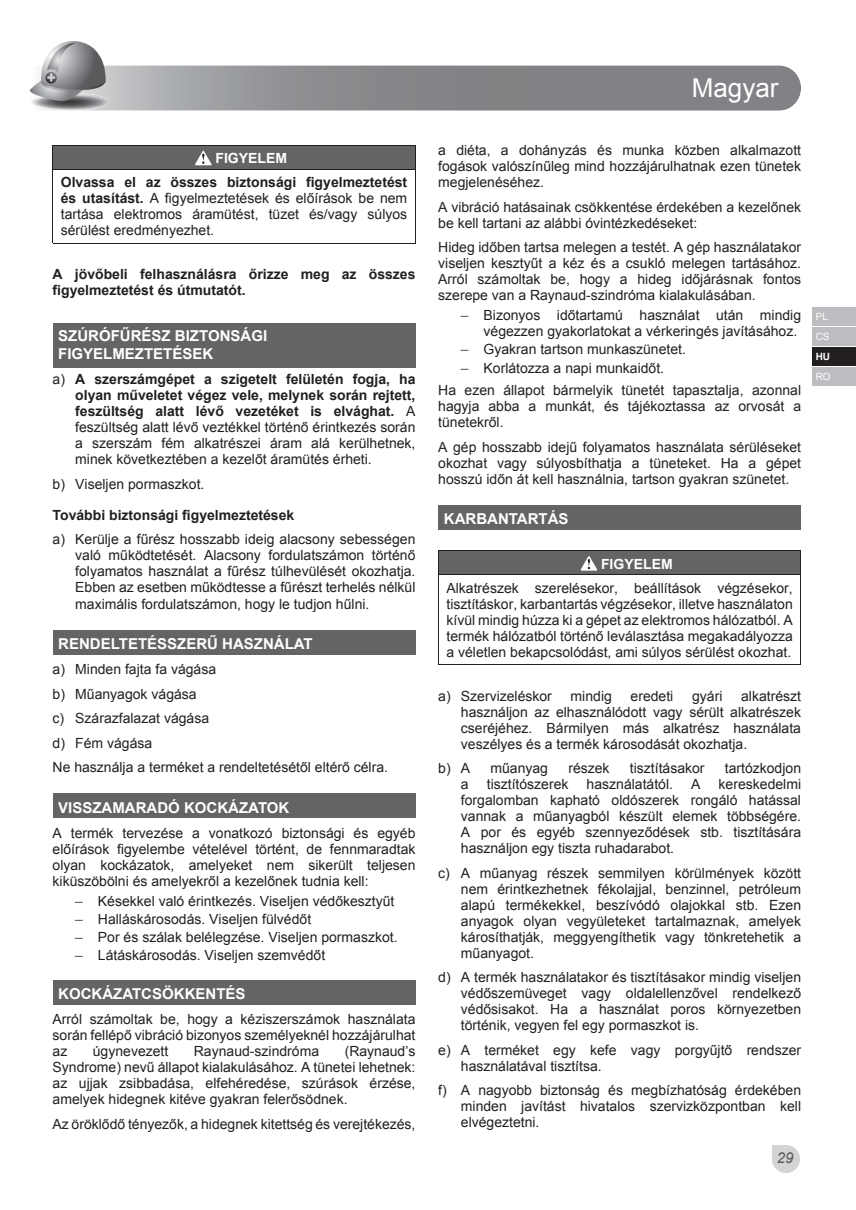
<style>
.page{position:relative;width:856px;height:1210px;background:#fff}
.page>*{position:absolute;margin:0;border:0;box-sizing:border-box;transform-origin:0 0}
.t1{font:26px "Arial";color:#fff}
.t2{font:700 15px/18px "Arial";color:#fff}
.t3{font:italic 15px "Arial";color:#58595b}
.t4{font:14px/16px "Arial";color:#231f20;text-align:justify}
.t5{font:700 14px/16px "Arial";color:#231f20}
.t6{font:700 14px "Arial";color:#fff}
.t7{font:10px/20px "Arial";color:#fff}
.t8{font:700 10px "Arial";color:#fff}
.s1{font-weight:700}
.s2{color:#636466}
</style>
<div class="page">
<svg style="left:29px;top:41px;width:772px;height:70px"></svg>
<div style="left:812px;top:307px;width:44px;height:18px;background:#bbbdc0"></div>
<div style="left:812px;top:327px;width:44px;height:19px;background:#bbbdc0"></div>
<div style="left:812px;top:347px;width:44px;height:19px;background:#231f20"></div>
<div style="left:812px;top:367px;width:44px;height:19px;background:#bbbdc0"></div>
<svg style="left:772px;top:1145px;width:28px;height:28px"></svg>
<div style="left:53px;top:323px;width:362px;height:44px;background:#636466"></div>
<div style="left:53px;top:630px;width:362px;height:24px;background:#636466"></div>
<div style="left:53px;top:793px;width:362px;height:24px;background:#636466"></div>
<div style="left:53px;top:980px;width:362px;height:24px;background:#636466"></div>
<div style="left:53px;top:145px;width:362px;height:24px;background:#636466"></div>
<hr style="left:53px;top:169px;width:1px;height:74px;background:#231f20">
<hr style="left:415px;top:169px;width:1px;height:74px;background:#231f20">
<hr style="left:53px;top:243px;width:362px;height:1px;background:#231f20">
<svg style="left:415px;top:145px;width:1px;height:24px"></svg>
<hr style="left:53px;top:145px;width:362px;height:1px;background:#231f20">
<hr style="left:53px;top:169px;width:362px;height:1px;background:#231f20">
<svg style="left:195px;top:151px;width:17px;height:14px"></svg>
<div style="left:438px;top:505px;width:363px;height:24px;background:#636466"></div>
<div style="left:438px;top:550px;width:363px;height:24px;background:#636466"></div>
<hr style="left:438px;top:575px;width:1px;height:89px;background:#231f20">
<hr style="left:800px;top:575px;width:1px;height:89px;background:#231f20">
<hr style="left:438px;top:664px;width:363px;height:1px;background:#231f20">
<svg style="left:438px;top:551px;width:1px;height:23px"></svg>
<svg style="left:800px;top:551px;width:1px;height:23px"></svg>
<hr style="left:438px;top:550px;width:363px;height:1px;background:#231f20">
<hr style="left:438px;top:574px;width:363px;height:1px;background:#231f20">
<svg style="left:581px;top:556px;width:16px;height:14px"></svg>
<p class="t6" style="left:215px;top:151px;width:73px">FIGYELEM</p>
<p class="t4" style="left:61px;top:174px;width:348px"><span class="s1">Olvassa el az összes biztonsági figyelmeztetést és utasítást.</span> A figyelmeztetések és előírások be nem tartása elektromos áramütést, tüzet és/vagy súlyos sérülést eredményezhet.</p>
<p class="t5" style="left:53px;top:266px;width:364px">A jövőbeli felhasználásra őrizze meg az összes figyelmeztetést és útmutatót.</p>
<p class="t2" style="left:58px;top:327px;width:210px">SZÚRÓFŰRÉSZ BIZTONSÁGI<br>FIGYELMEZTETÉSEK</p>
<p class="t4" style="left:75px;top:371px;width:342px;text-indent:-23px">a) <span class="s1">A szerszámgépet a szigetelt felületén fogja, ha olyan műveletet végez vele, melynek során rejtett, feszültség alatt lévő vezetéket is elvághat.</span> A feszültség alatt lévő veztékkel történő érintkezés során a szerszám fém alkatrészei áram alá kerülhetnek, minek következtében a kezelőt áramütés érheti.</p>
<p class="t4" style="left:53px;top:476px;width:153px">b) Viseljen pormaszkot.</p>
<p class="t5" style="left:53px;top:507px;width:243px">További biztonsági figyelmeztetések</p>
<p class="t4" style="left:75px;top:531px;width:342px;text-indent:-23px">a) Kerülje a fűrész hosszabb ideig alacsony sebességen való működtetését. Alacsony fordulatszámon történő folyamatos használat a fűrész túlhevülését okozhatja.<br>Ebben az esetben működtesse a fűrészt terhelés nélkül maximális fordulatszámon, hogy le tudjon hűlni.</p>
<p class="t2" style="left:58px;top:635px;width:256px">RENDELTETÉSSZERŰ HASZNÁLAT</p>
<p class="t4" style="left:53px;top:657px;width:337px;line-height:24.4px;text-align:left">a) Minden fajta fa vágása<br>b) Műanyagok vágása<br>c) Szárazfalazat vágása<br>d) Fém vágása<br>Ne használja a terméket a rendeltetésétől eltérő célra.</p>
<p class="t2" style="left:58px;top:798px;width:233px">VISSZAMARADÓ KOCKÁZATOK</p>
<p class="t4" style="left:53px;top:824px;width:364px">A termék tervezése a vonatkozó biztonsági és egyéb előírások figyelembe vételével történt, de fennmaradtak olyan kockázatok, amelyeket nem sikerült teljesen kiküszöbölni és amelyekről a kezelőnek tudnia kell:</p>
<p class="t4" style="left:75px;top:892px;width:321px"><span class="s2">–</span> Késekkel való érintkezés. Viseljen védőkesztyűt</p>
<p class="t4" style="left:75px;top:911px;width:237px"><span class="s2">–</span> Halláskárosodás. Viseljen fülvédőt</p>
<p class="t4" style="left:75px;top:929px;width:324px"><span class="s2">–</span> Por és szálak belélegzése. Viseljen pormaszkot.</p>
<p class="t4" style="left:75px;top:947px;width:251px"><span class="s2">–</span> Látáskárosodás. Viseljen szemvédőt</p>
<p class="t2" style="left:58px;top:984px;width:189px">KOCKÁZATCSÖKKENTÉS</p>
<p class="t4" style="left:53px;top:1011px;width:364px">Arról számoltak be, hogy a kéziszerszámok használata során fellépő vibráció bizonyos személyeknél hozzájárulhat az</p>
<p class="t4" style="left:53px;top:1043px;width:364px;text-indent:292px">(Raynaud’s Syndrome) nevű állapot kialakulásához. A tünetei lehetnek: az ujjak zsibbadása, elfehéredése, szúrások érzése, amelyek hidegnek kitéve gyakran felerősödnek.</p>
<p class="t4" style="left:53px;top:1115px;width:364px">Az öröklődő tényezők, a hidegnek kitettség és verejtékezés,</p>
<p class="t4" style="left:93px;top:1043px;width:77px">úgynevezett</p>
<p class="t4" style="left:194px;top:1043px;width:127px">Raynaud-szindróma</p>
<h1 class="t1" style="left:692px;top:73px;width:88px">Magyar</h1>
<p class="t4" style="left:438px;top:142px;width:364px">a diéta, a dohányzás és munka közben alkalmazott fogások valószínűleg mind hozzájárulhatnak ezen tünetek megjelenéséhez.</p>
<p class="t4" style="left:438px;top:199px;width:364px">A vibráció hatásainak csökkentése érdekében a kezelőnek be kell tartani az alábbi óvintézkedéseket:</p>
<p class="t4" style="left:438px;top:239px;width:364px">Hideg időben tartsa melegen a testét. A gép használatakor viseljen kesztyűt a kéz és a csukló melegen tartásához.<br>Arról számoltak be, hogy a hideg időjárásnak fontos szerepe van a Raynaud-szindróma kialakulásában.</p>
<p class="t4" style="left:461px;top:307px;width:342px;text-align:right"><span class="s2">–</span> Bizonyos időtartamú használat után mindig végezzen gyakorlatokat a vérkeringés javításához.</p>
<p class="t4" style="left:461px;top:341px;width:226px"><span class="s2">–</span> Gyakran tartson munkaszünetet.</p>
<p class="t4" style="left:438px;top:356px;width:364px;line-height:22.8px;text-indent:23px"><span class="s2">–</span> Korlátozza a napi munkaidőt.<br>Ha ezen állapot bármelyik tünetét tapasztalja, azonnal</p>
<p class="t4" style="left:438px;top:398px;width:364px">hagyja abba a munkát, és tájékoztassa az orvosát a tünetekről.</p>
<p class="t4" style="left:438px;top:439px;width:364px">A gép hosszabb idejű folyamatos használata sérüléseket okozhat vagy súlyosbíthatja a tüneteket. Ha a gépet hosszú időn át kell használnia, tartson gyakran szünetet.</p>
<p class="t2" style="left:444px;top:510px;width:126px">KARBANTARTÁS</p>
<p class="t6" style="left:601px;top:556px;width:73px">FIGYELEM</p>
<p class="t4" style="left:446px;top:580px;width:348px">Alkatrészek szerelésekor, beállítások végzésekor, tisztításkor, karbantartás végzésekor, illetve használaton kívül mindig húzza ki a gépet az elektromos hálózatból. A termék hálózatból történő leválasztása megakadályozza a véletlen bekapcsolódást, ami súlyos sérülést okozhat.</p>
<p class="t4" style="left:438px;top:688px;width:115px">a) Szervizeléskor</p>
<p class="t4" style="left:570px;top:688px;width:43px">mindig</p>
<p class="t4" style="left:630px;top:688px;width:44px">eredeti</p>
<p class="t4" style="left:692px;top:688px;width:32px">gyári</p>
<p class="t4" style="left:461px;top:688px;width:342px;text-indent:280px">alkatrészt használjon az elhasználódott vagy sérült alkatrészek cseréjéhez. Bármilyen más alkatrész használata veszélyes és a termék károsodását okozhatja.</p>
<p class="t4" style="left:438px;top:760px;width:34px">b) A</p>
<p class="t4" style="left:490px;top:760px;width:59px">műanyag</p>
<p class="t4" style="left:568px;top:760px;width:43px">részek</p>
<p class="t4" style="left:630px;top:760px;width:76px">tisztításakor</p>
<p class="t4" style="left:725px;top:760px;width:78px">tartózkodjon</p>
<p class="t4" style="left:461px;top:776px;width:9px">a</p>
<p class="t4" style="left:487px;top:776px;width:83px">tisztítószerek</p>
<p class="t4" style="left:586px;top:776px;width:88px">használatától.</p>
<p class="t4" style="left:691px;top:776px;width:11px">A</p>
<p class="t4" style="left:461px;top:776px;width:342px;text-indent:258px">kereskedelmi forgalomban kapható oldószerek rongáló hatással vannak a műanyagból készült elemek többségére.<br>A por és egyéb szennyeződések stb. tisztítására használjon egy tiszta ruhadarabot.</p>
<p class="t4" style="left:461px;top:865px;width:342px;text-indent:-23px">c) A műanyag részek semmilyen körülmények között nem érintkezhetnek fékolajjal, benzinnel, petróleum alapú termékekkel, beszívódó olajokkal stb. Ezen anyagok olyan vegyületeket tartalmaznak, amelyek károsíthatják, meggyengíthetik vagy tönkretehetik a műanyagot.</p>
<p class="t4" style="left:461px;top:969px;width:342px;text-indent:-23px">d) A termék használatakor és tisztításakor mindig viseljen védőszemüveget vagy oldalellenzővel rendelkező védősisakot. Ha a használat poros környezetben történik, vegyen fel egy pormaszkot is.</p>
<p class="t4" style="left:461px;top:1042px;width:342px;text-indent:-23px">e) A terméket egy kefe vagy porgyűjtő rendszer használatával tisztítsa.</p>
<p class="t4" style="left:461px;top:1082px;width:342px;text-indent:-23px">f) A nagyobb biztonság és megbízhatóság érdekében minden javítást hivatalos szervizközpontban kell elvégeztetni.</p>
<p class="t3" style="left:777px;top:1147px;width:18px">29</p>
<p class="t7" style="left:816px;top:306px;width:15px">PL<br>CS</p>
<p class="t8" style="left:816px;top:351px;width:16px">HU</p>
<p class="t7" style="left:816px;top:366px;width:16px">RO</p>
</div>
